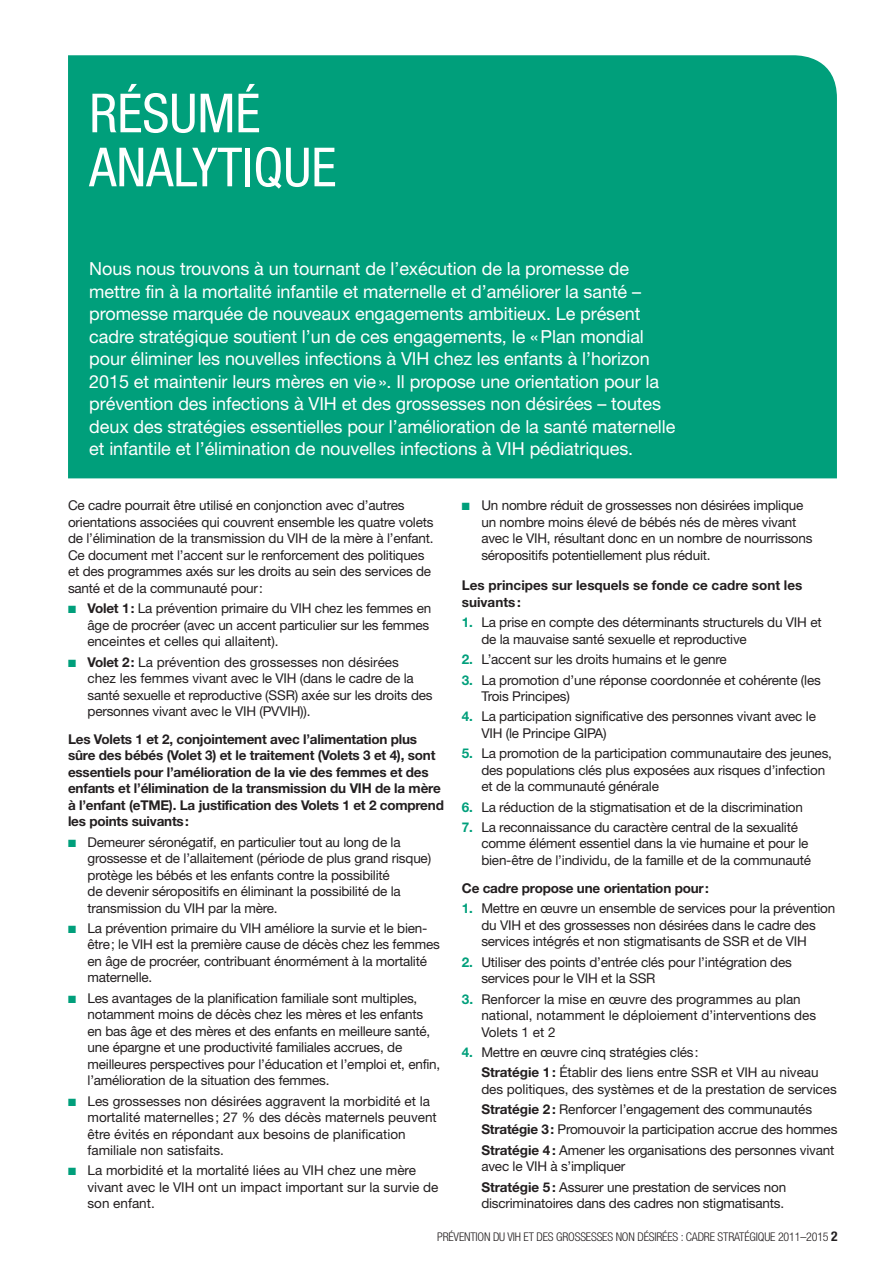
<style>
.page{position:relative;width:893px;height:1263px;background:#fff}
.page>*{position:absolute;margin:0;border:0;box-sizing:border-box;transform-origin:0 0}
.t1{font:condensed 54px/54px "Helvetica Neue";color:#fff}
.t2{font:18px/22.5px "Helvetica Neue";letter-spacing:-.005em;color:#fff}
.t3{font:13.5px/16.5px "Helvetica Neue";letter-spacing:-.015em;color:#231f20}
.t4{font:700 13.5px/16.5px "Helvetica Neue";letter-spacing:-.015em;color:#231f20}
.t5{font:300 condensed 12px "Helvetica Neue";letter-spacing:-.015em;color:#231f20}
.s1{color:#009f7b}
.s2{font-weight:700}
.s3{font-weight:700;color:#009f7b}
.s4{font-weight:700;font-size:13.5px}
</style>
<div class="page">
<div style="left:68px;top:55px;width:769px;height:423px;background:#009f7b"></div>
<h1 class="t1" style="left:89px;top:86px;width:249px">RÉSUMÉ<br>ANALYTIQUE</h1>
<p class="t2" style="left:89px;top:257px;width:588px">Nous nous trouvons à un tournant de l’exécution de la promesse de mettre fin à la mortalité infantile et maternelle et d’améliorer la santé – promesse marquée de nouveaux engagements ambitieux. Le présent cadre stratégique soutient l’un de ces engagements, le «Plan mondial pour éliminer les nouvelles infections à VIH chez les enfants à l’horizon 2015 et maintenir leurs mères en vie». Il propose une orientation pour la prévention des infections à VIH et des grossesses non désirées – toutes deux des stratégies essentielles pour l’amélioration de la santé maternelle et infantile et l’élimination de nouvelles infections à VIH pédiatriques.</p>
<p class="t3" style="left:68px;top:497px;width:367px">Ce cadre pourrait être utilisé en conjonction avec d’autres orientations associées qui couvrent ensemble les quatre volets de l’élimination de la transmission du VIH de la mère à l’enfant.<br>Ce document met l’accent sur le renforcement des politiques et des programmes axés sur les droits au sein des services de santé et de la communauté pour:</p>
<p class="t3" style="left:88px;top:600px;width:345px;text-indent:-19px"><span class="s1">■</span> <span class="s2">Volet 1:</span> La prévention primaire du VIH chez les femmes en âge de procréer (avec un accent particulier sur les femmes enceintes et celles qui allaitent).</p>
<p class="t3" style="left:88px;top:653px;width:347px;text-indent:-19px"><span class="s1">■</span> <span class="s2">Volet 2:</span> La prévention des grossesses non désirées<br>chez les femmes vivant avec le VIH (dans le cadre de la santé sexuelle et reproductive (SSR) axée sur les droits des personnes vivant avec le VIH (PVVIH)).</p>
<p class="t4" style="left:68px;top:730px;width:377px">Les Volets 1 et 2, conjointement avec l’alimentation plus sûre des bébés (Volet 3) et le traitement (Volets 3 et 4), sont essentiels pour l’amélioration de la vie des femmes et des enfants et l’élimination de la transmission du VIH de la mère à l’enfant (eTME). La justification des Volets 1 et 2 comprend les points suivants:</p>
<p class="t3" style="left:88px;top:833px;width:345px;text-indent:-19px"><span class="s1">■</span> Demeurer séronégatif, en particulier tout au long de la grossesse et de l’allaitement (période de plus grand risque) protège les bébés et les enfants contre la possibilité<br>de devenir séropositifs en éliminant la possibilité de la transmission du VIH par la mère.</p>
<p class="t3" style="left:88px;top:920px;width:354px;text-indent:-19px"><span class="s1">■</span> La prévention primaire du VIH améliore la survie et le bien&shy;être; le VIH est la première cause de décès chez les femmes en âge de procréer, contribuant énormément à la mortalité maternelle.</p>
<p class="t3" style="left:88px;top:989px;width:354px;text-indent:-19px"><span class="s1">■</span> Les avantages de la planification familiale sont multiples, notamment moins de décès chez les mères et les enfants en bas âge et des mères et des enfants en meilleure santé, une épargne et une productivité familiales accrues, de meilleures perspectives pour l’éducation et l’emploi et, enfin, l’amélioration de la situation des femmes.</p>
<p class="t3" style="left:88px;top:1092px;width:351px;text-indent:-19px"><span class="s1">■</span> Les grossesses non désirées aggravent la morbidité et la mortalité maternelles; 27 % des décès maternels peuvent être évités en répondant aux besoins de planification familiale non satisfaits.</p>
<p class="t3" style="left:88px;top:1162px;width:352px;text-indent:-19px"><span class="s1">■</span> La morbidité et la mortalité liées au VIH chez une mère vivant avec le VIH ont un impact important sur la survie de son enfant.</p>
<p class="t3" style="left:481px;top:497px;width:333px;text-indent:-19px"><span class="s1">■</span> Un nombre réduit de grossesses non désirées implique un nombre moins élevé de bébés nés de mères vivant avec le VIH, résultant donc en un nombre de nourrissons séropositifs potentiellement plus réduit.</p>
<p class="t4" style="left:462px;top:577px;width:342px">Les principes sur lesquels se fonde ce cadre sont les suivants:</p>
<p class="t3" style="left:481px;top:614px;width:342px;text-indent:-19px"><span class="s3">1.</span> La prise en compte des déterminants structurels du VIH et de la mauvaise santé sexuelle et reproductive</p>
<p class="t3" style="left:462px;top:651px;width:266px"><span class="s3">2.</span> L’accent sur les droits humains et le genre</p>
<p class="t3" style="left:481px;top:671px;width:341px;text-indent:-19px"><span class="s3">3.</span> La promotion d’une réponse coordonnée et cohérente (les<br>Trois Principes)</p>
<p class="t3" style="left:481px;top:708px;width:336px;text-indent:-19px"><span class="s3">4.</span> La participation significative des personnes vivant avec le<br>VIH (le Principe GIPA)</p>
<p class="t3" style="left:481px;top:745px;width:352px;text-indent:-19px"><span class="s3">5.</span> La promotion de la participation communautaire des jeunes, des populations clés plus exposées aux risques d’infection et de la communauté générale</p>
<p class="t3" style="left:462px;top:798px;width:342px"><span class="s3">6.</span> La réduction de la stigmatisation et de la discrimination</p>
<p class="t3" style="left:481px;top:819px;width:331px;text-indent:-19px"><span class="s3">7.</span> La reconnaissance du caractère central de la sexualité comme élément essentiel dans la vie humaine et pour le bien-être de l’individu, de la famille et de la communauté</p>
<p class="t4" style="left:462px;top:879px;width:249px">Ce cadre propose une orientation pour:</p>
<p class="t3" style="left:481px;top:900px;width:355px;text-indent:-19px"><span class="s3">1.</span> Mettre en œuvre un ensemble de services pour la prévention du VIH et des grossesses non désirées dans le cadre des services intégrés et non stigmatisants de SSR et de VIH</p>
<p class="t3" style="left:481px;top:953px;width:312px;text-indent:-19px"><span class="s3">2.</span> Utiliser des points d’entrée clés pour l’intégration des services pour le VIH et la SSR</p>
<p class="t3" style="left:481px;top:990px;width:336px;text-indent:-19px"><span class="s3">3.</span> Renforcer la mise en œuvre des programmes au plan national, notamment le déploiement d’interventions des<br>Volets 1 et 2</p>
<p class="t3" style="left:481px;top:1042px;width:339px;line-height:20.4px;text-indent:-19px"><span class="s3">4.</span> Mettre en œuvre cinq stratégies clés:<br><span class="s2">Stratégie 1:</span> Établir des liens entre SSR et VIH au niveau</p>
<p class="t3" style="left:481px;top:1078px;width:358px;line-height:20.4px">des politiques, des systèmes et de la prestation de services <span class="s2">Stratégie 2:</span> Renforcer l’engagement des communautés <span class="s2">Stratégie 3:</span> Promouvoir la participation accrue des hommes <span class="s2">Stratégie 4:</span> Amener les organisations des personnes vivant</p>
<p class="t3" style="left:481px;top:1156px;width:306px;line-height:20.4px">avec le VIH à s’impliquer<br><span class="s2">Stratégie 5:</span> Assurer une prestation de services non</p>
<p class="t3" style="left:481px;top:1195px;width:304px">discriminatoires dans des cadres non stigmatisants.</p>
<p class="t5" style="left:437px;top:1229px;width:12px">PRÉVENTION</p>
<p class="t5" style="left:493px;top:1229px;width:70px">DU VIH ET DES GROSSESSES</p>
<p class="t5" style="left:616px;top:1229px;width:7px">NON</p>
<p class="t5" style="left:637px;top:1229px;width:6px">DÉSIRÉES</p>
<p class="t5" style="left:681px;top:1229px;width:18px">: CADRE</p>
<p class="t5" style="left:718px;top:1229px;width:7px">STRATÉGIQUE</p>
<p class="t5" style="left:778px;top:1229px;width:61px">2011–2015 <span class="s4">2</span></p>
</div>
